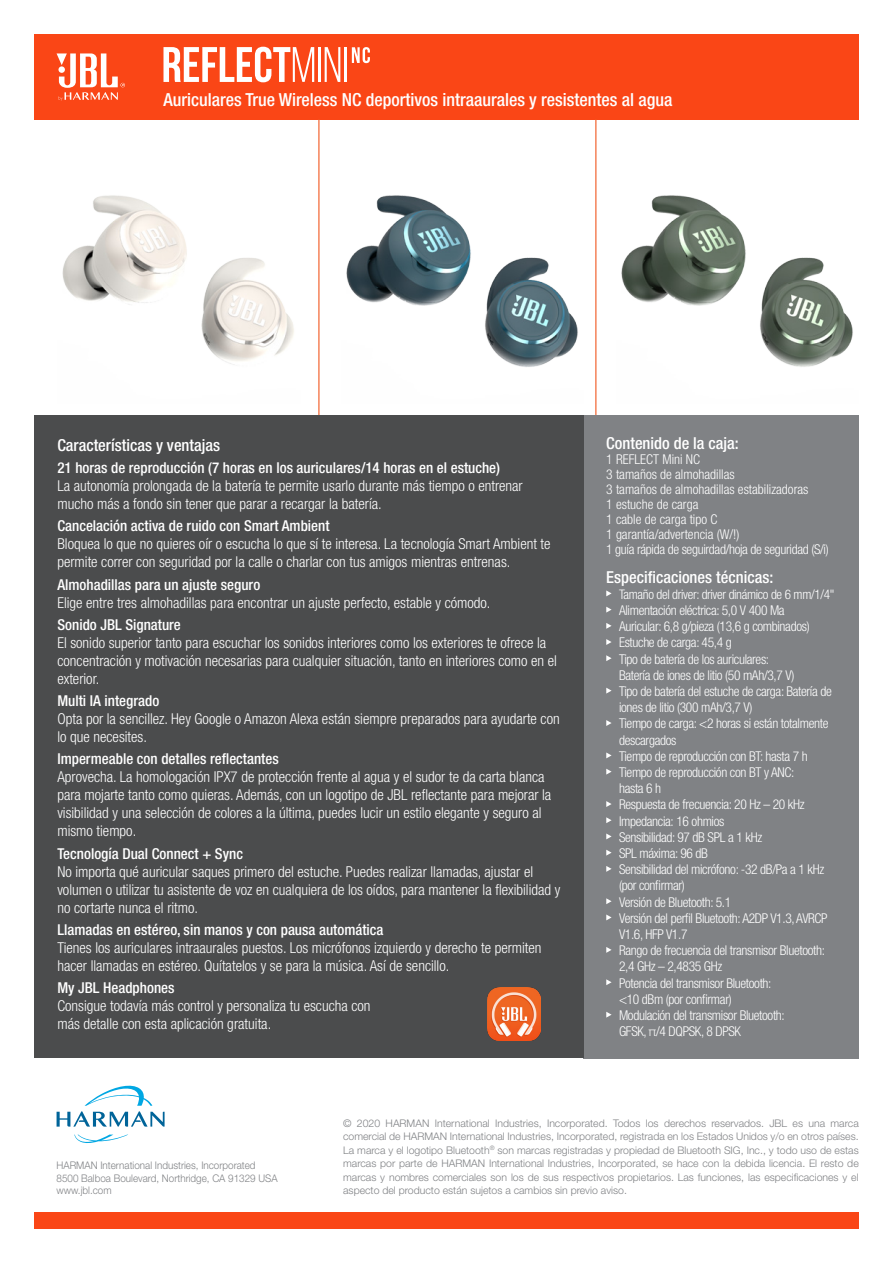
<style>
.page{position:relative;width:893px;height:1263px;background:#fff}
.page>*{position:absolute;margin:0;border:0;box-sizing:border-box;transform-origin:0 0}
.t1{font:500 condensed 18px "Helvetica Neue LT Pro";color:#fff}
.t2{font:500 condensed 16.5px "Helvetica Neue LT Pro";color:#fff}
.t3{font:300 condensed 15px/18px "Helvetica Neue LT Pro";color:#fff}
.t4{font:500 condensed 15px "Helvetica Neue LT Pro";color:#fff}
.t5{font:300 condensed 13.5px/16.2px "Helvetica Neue LT Pro";letter-spacing:-.025em;color:#fff}
.t6{font:300 condensed 13.5px "Helvetica Neue LT Pro";color:#fff}
.t7{font:300 condensed 13.2px "Helvetica Neue LT Pro";letter-spacing:-.025em;color:#fff}
.t8{font:300 10.5px/13.5px "Helvetica Neue LT Pro";color:#808285}
.t9{font:300 10.5px "Helvetica Neue LT Pro";color:#808285;scale:.94 1}
</style>
<div class="page">
<div style="left:34px;top:34px;width:825px;height:85px;background:#fa4616"></div>
<div style="left:34px;top:1213px;width:825px;height:16px;background:#fa4616"></div>
<svg style="left:57px;top:53px;width:68px;height:48px"></svg>
<svg style="left:74px;top:1134px;width:54px;height:9px"></svg>
<svg style="left:57px;top:1085px;width:108px;height:42px"></svg>
<svg style="left:163px;top:47px;width:151px;height:35px"></svg>
<hr style="left:318px;top:47px;width:3px;height:35px;background:#fff">
<svg style="left:325px;top:47px;width:15px;height:35px"></svg>
<hr style="left:344px;top:47px;width:3px;height:35px;background:#fff">
<svg style="left:352px;top:47px;width:18px;height:16px"></svg>
<img style="left:62px;top:195px;width:232px;height:170px">
<img style="left:346px;top:195px;width:232px;height:172px">
<img style="left:621px;top:195px;width:232px;height:172px">
<hr style="left:318px;top:119px;width:1px;height:326px;background:#f15921">
<hr style="left:595px;top:119px;width:1px;height:326px;background:#f15921">
<div style="left:584px;top:415px;width:275px;height:644px;background:#808285"></div>
<svg style="left:606px;top:590px;width:6px;height:6px"></svg>
<svg style="left:606px;top:607px;width:6px;height:6px"></svg>
<svg style="left:606px;top:623px;width:6px;height:6px"></svg>
<svg style="left:606px;top:639px;width:6px;height:6px"></svg>
<svg style="left:606px;top:655px;width:6px;height:6px"></svg>
<svg style="left:606px;top:688px;width:6px;height:6px"></svg>
<svg style="left:606px;top:720px;width:6px;height:6px"></svg>
<svg style="left:606px;top:752px;width:6px;height:6px"></svg>
<svg style="left:606px;top:769px;width:6px;height:6px"></svg>
<svg style="left:606px;top:801px;width:6px;height:6px"></svg>
<svg style="left:606px;top:817px;width:6px;height:6px"></svg>
<svg style="left:606px;top:833px;width:6px;height:6px"></svg>
<svg style="left:606px;top:850px;width:6px;height:6px"></svg>
<svg style="left:606px;top:866px;width:6px;height:6px"></svg>
<svg style="left:606px;top:898px;width:6px;height:6px"></svg>
<svg style="left:606px;top:914px;width:6px;height:6px"></svg>
<svg style="left:606px;top:947px;width:6px;height:6px"></svg>
<svg style="left:606px;top:979px;width:6px;height:6px"></svg>
<svg style="left:606px;top:1012px;width:6px;height:6px"></svg>
<div style="left:34px;top:416px;width:550px;height:642px;background:#4b4c4d"></div>
<p class="t1" style="left:163px;top:89px;width:510px">Auriculares True Wireless NC deportivos intraaurales y resistentes al agua</p>
<p class="t2" style="left:57px;top:435px;width:164px">Características y ventajas</p>
<p class="t4" style="left:57px;top:459px;width:444px">21 horas de reproducción (7 horas en los auriculares/14 horas en el estuche)</p>
<p class="t3" style="left:57px;top:477px;width:467px">La autonomía prolongada de la batería te permite usarlo durante más tiempo o entrenar mucho más a fondo sin tener que parar a recargar la batería.</p>
<p class="t4" style="left:57px;top:517px;width:274px">Cancelación activa de ruido con Smart Ambient</p>
<p class="t3" style="left:57px;top:535px;width:495px">Bloquea lo que no quieres oír o escucha lo que sí te interesa. La tecnología Smart Ambient te permite correr con seguridad por la calle o charlar con tus amigos mientras entrenas.</p>
<p class="t4" style="left:57px;top:575px;width:204px">Almohadillas para un ajuste seguro</p>
<p class="t3" style="left:57px;top:593px;width:435px">Elige entre tres almohadillas para encontrar un ajuste perfecto, estable y cómodo.</p>
<p class="t4" style="left:57px;top:615px;width:125px">Sonido JBL Signature</p>
<p class="t3" style="left:57px;top:633px;width:501px">El sonido superior tanto para escuchar los sonidos interiores como los exteriores te ofrece la concentración y motivación necesarias para cualquier situación, tanto en interiores como en el exterior.</p>
<p class="t4" style="left:57px;top:692px;width:103px">Multi IA integrado</p>
<p class="t3" style="left:57px;top:710px;width:504px">Opta por la sencillez. Hey Google o Amazon Alexa están siempre preparados para ayudarte con lo que necesites.</p>
<p class="t4" style="left:57px;top:750px;width:223px">Impermeable con detalles reflectantes</p>
<p class="t3" style="left:57px;top:768px;width:495px">Aprovecha. La homologación IPX7 de protección frente al agua y el sudor te da carta blanca para mojarte tanto como quieras. Además, con un logotipo de JBL reflectante para mejorar la visibilidad y una selección de colores a la última, puedes lucir un estilo elegante y seguro al mismo tiempo.</p>
<p class="t4" style="left:57px;top:844px;width:187px">Tecnología Dual Connect + Sync</p>
<p class="t3" style="left:57px;top:862px;width:504px">No importa qué auricular saques primero del estuche. Puedes realizar llamadas, ajustar el volumen o utilizar tu asistente de voz en cualquiera de los oídos, para mantener la flexibilidad y no cortarte nunca el ritmo.</p>
<p class="t4" style="left:57px;top:921px;width:328px">Llamadas en estéreo, sin manos y con pausa automática</p>
<p class="t3" style="left:57px;top:938px;width:486px">Tienes los auriculares intraaurales puestos. Los micrófonos izquierdo y derecho te permiten hacer llamadas en estéreo. Quítatelos y se para la música. Así de sencillo.</p>
<p class="t4" style="left:57px;top:979px;width:119px">My JBL Headphones</p>
<p class="t3" style="left:57px;top:997px;width:315px">Consigue todavía más control y personaliza tu escucha con más detalle con esta aplicación gratuita.</p>
<p class="t2" style="left:606px;top:433px;width:134px">Contenido de la caja:</p>
<p class="t6" style="left:606px;top:452px;width:95px">1 REFLECT Mini NC</p>
<p class="t6" style="left:606px;top:467px;width:130px">3 tamaños de almohadillas</p>
<p class="t6" style="left:606px;top:482px;width:204px">3 tamaños de almohadillas estabilizadoras</p>
<p class="t6" style="left:606px;top:497px;width:94px">1 estuche de carga</p>
<p class="t6" style="left:606px;top:512px;width:113px">1 cable de carga tipo C</p>
<p class="t6" style="left:606px;top:527px;width:135px">1 garantía/advertencia (W/!)</p>
<p class="t5" style="left:606px;top:541px;width:224px">1 guía rápida de seguirdad/hoja de seguridad (S/i)</p>
<p class="t2" style="left:606px;top:567px;width:169px">Especificaciones técnicas:</p>
<p class="t7" style="left:619px;top:586px;width:217px">Tamaño del driver: driver dinámico de 6 mm/1/4"</p>
<p class="t5" style="left:619px;top:602px;width:167px">Alimentación eléctrica: 5,0 V 400 Ma</p>
<p class="t5" style="left:619px;top:618px;width:192px">Auricular: 6,8 g/pieza (13,6 g combinados)</p>
<p class="t5" style="left:619px;top:634px;width:114px">Estuche de carga: 45,4 g</p>
<p class="t5" style="left:619px;top:650px;width:177px">Tipo de batería de los auriculares:<br>Batería de iones de litio (50 mAh/3,7 V)</p>
<p class="t5" style="left:619px;top:683px;width:214px">Tipo de batería del estuche de carga: Batería de iones de litio (300 mAh/3,7 V)</p>
<p class="t5" style="left:619px;top:715px;width:211px">Tiempo de carga: &lt;2 horas si están totalmente descargados</p>
<p class="t5" style="left:619px;top:748px;width:190px">Tiempo de reproducción con BT: hasta 7 h</p>
<p class="t5" style="left:619px;top:764px;width:177px">Tiempo de reproducción con BT y ANC: hasta 6 h</p>
<p class="t5" style="left:619px;top:796px;width:187px">Respuesta de frecuencia: 20 Hz – 20 kHz</p>
<p class="t5" style="left:619px;top:812px;width:107px">Impedancia: 16 ohmios</p>
<p class="t5" style="left:619px;top:829px;width:145px">Sensibilidad: 97 dB SPL a 1 kHz</p>
<p class="t5" style="left:619px;top:845px;width:90px">SPL máxima: 96 dB</p>
<p class="t5" style="left:619px;top:861px;width:207px">Sensibilidad del micrófono: -32 dB/Pa a 1 kHz (por confirmar)</p>
<p class="t5" style="left:619px;top:893px;width:114px">Versión de Bluetooth: 5.1</p>
<p class="t5" style="left:619px;top:910px;width:210px">Versión del perfil Bluetooth: A2DP V1.3, AVRCP<br>V1.6, HFP V1.7</p>
<p class="t5" style="left:619px;top:942px;width:208px">Rango de frecuencia del transmisor Bluetooth:<br>2,4 GHz – 2,4835 GHz</p>
<p class="t5" style="left:619px;top:974px;width:154px">Potencia del transmisor Bluetooth: &lt;10 dBm (por confirmar)</p>
<p class="t5" style="left:619px;top:1007px;width:167px">Modulación del transmisor Bluetooth:<br>GFSK, π/4 DQPSK, 8 DPSK</p>
<p class="t9" style="left:57px;top:1159px;width:213px">HARMAN International Industries, Incorporated</p>
<p class="t9" style="left:57px;top:1171px;width:237px">8500 Balboa Boulevard, Northridge, CA 91329 USA</p>
<p class="t9" style="left:57px;top:1184px;width:60px">www.jbl.com</p>
<p class="t8" style="left:343px;top:1116px;width:517px">© 2020 HARMAN International Industries, Incorporated. Todos los derechos reservados. JBL es una marca comercial de HARMAN International Industries, Incorporated, registrada en los Estados Unidos y/o en otros países.</p>
<p class="t8" style="left:343px;top:1143px;width:517px;text-align:justify">La marca y el logotipo Bluetooth<sup>®</sup> son marcas registradas y propiedad de Bluetooth SIG, Inc., y todo uso de estas marcas por parte de HARMAN International Industries, Incorporated, se hace con la debida licencia. El resto de marcas y nombres comerciales son los de sus respectivos propietarios. Las funciones, las especificaciones y el aspecto del producto están sujetos a cambios sin previo aviso.</p>
</div>
